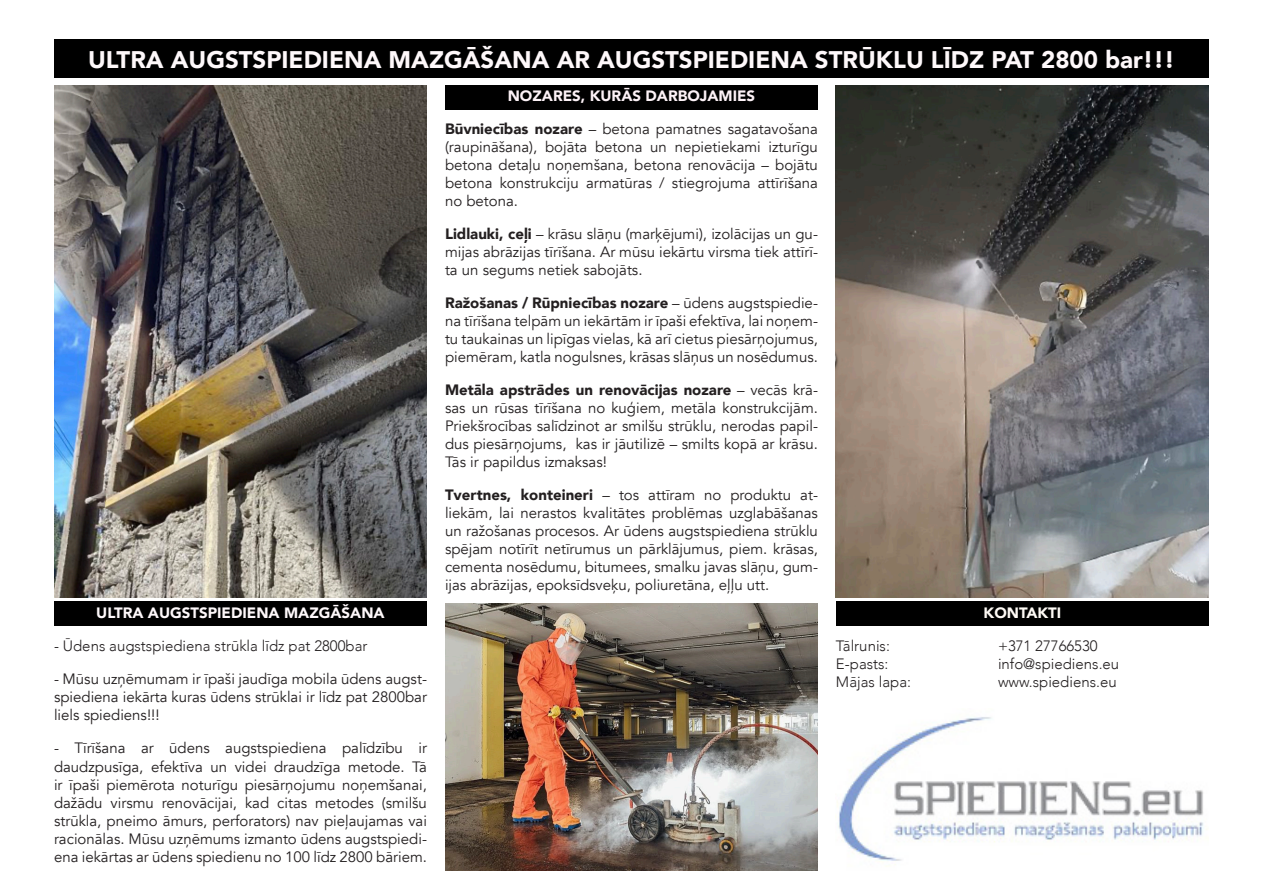
<style>
.page{position:relative;width:1263px;height:893px;background:#fff}
.page>*{position:absolute;margin:0;border:0;box-sizing:border-box;transform-origin:0 0}
.t1{font:900 24px "Avenir";color:#fef8fa}
.t2{font:15px/18px "Avenir";color:#231f20;text-align:justify}
.t3{font:300 15px "Avenir";color:#231f20}
.t4{font:900 15px "Avenir";color:#fef8fa}
.t5{font:900 15px "Avenir";color:#fdf2f7}
.t6{font:900 15px "Avenir";color:#fefaf5}
.s1{font-weight:900}
</style>
<div class="page">
<div style="left:54px;top:601px;width:373px;height:25px;background:#000"></div>
<div style="left:54px;top:39px;width:1155px;height:39px;background:#000"></div>
<div style="left:836px;top:601px;width:373px;height:25px;background:#000"></div>
<div style="left:445px;top:86px;width:373px;height:24px;background:#000"></div>
<img style="left:445px;top:603px;width:373px;height:268px">
<img style="left:836px;top:86px;width:373px;height:512px">
<img style="left:54px;top:86px;width:373px;height:512px">
<img style="left:837px;top:717px;width:370px;height:148px">
<p class="t1" style="left:88px;top:39px;width:1088px">ULTRA AUGSTSPIEDIENA MAZGĀŠANA AR AUGSTSPIEDIENA STRŪKLU LĪDZ PAT 2800 bar!!!</p>
<p class="t4" style="left:96px;top:600px;width:290px">ULTRA AUGSTSPIEDIENA MAZGĀŠANA</p>
<p class="t3" style="left:54px;top:637px;width:315px">- Ūdens augstspiediena strūkla līdz pat 2800bar</p>
<p class="t2" style="left:54px;top:671px;width:374px">- Mūsu uzņēmumam ir īpaši jaudīga mobila ūdens augst&shy;spiediena iekārta kuras ūdens strūklai ir līdz pat 2800bar liels spiediens!!!</p>
<p class="t2" style="left:54px;top:740px;width:374px">- Tīrīšana ar ūdens augstspiediena palīdzību ir daudzpusīga, efektīva un videi draudzīga metode. Tā ir īpaši piemērota noturīgu piesārņojumu noņemšanai, dažādu virsmu renovācijai, kad citas metodes (smilšu strūkla, pneimo āmurs, perforators) nav pieļaujamas vai racionālas. Mūsu uzņēmums izmanto ūdens augstspiedi&shy;ena iekārtas ar ūdens spiedienu no 100 līdz 2800 bāriem.</p>
<p class="t5" style="left:508px;top:83px;width:249px">NOZARES, KURĀS DARBOJAMIES</p>
<p class="t2" style="left:445px;top:120px;width:374px"><span class="s1">Būvniecības nozare</span> – betona pamatnes sagatavošana (raupināšana), bojāta betona un nepietiekami izturīgu betona detaļu noņemšana, betona renovācija – bojātu betona konstrukciju armatūras / stiegrojuma attīrīšana no betona.</p>
<p class="t2" style="left:445px;top:225px;width:374px"><span class="s1">Lidlauki, ceļi</span> – krāsu slāņu (marķējumi), izolācijas un gu&shy;mijas abrāzijas tīrīšana. Ar mūsu iekārtu virsma tiek attīrī&shy;ta un segums netiek sabojāts.</p>
<p class="t2" style="left:445px;top:294px;width:374px"><span class="s1">Ražošanas / Rūpniecības nozare</span> – ūdens augstspiedie&shy;na tīrīšana telpām un iekārtām ir īpaši efektīva, lai noņem&shy;tu taukainas un lipīgas vielas, kā arī cietus piesārņojumus, piemēram, katla nogulsnes, krāsas slāņus un nosēdumus.</p>
<p class="t2" style="left:445px;top:381px;width:374px"><span class="s1">Metāla apstrādes un renovācijas nozare</span> – vecās krā&shy;sas un rūsas tīrīšana no kuģiem, metāla konstrukcijām.<br>Priekšrocības salīdzinot ar smilšu strūklu, nerodas papil&shy;dus piesārņojums, kas ir jāutilizē – smilts kopā ar krāsu.<br>Tās ir papildus izmaksas!</p>
<p class="t2" style="left:445px;top:486px;width:374px"><span class="s1">Tvertnes, konteineri</span> – tos attīram no produktu at&shy;liekām, lai nerastos kvalitātes problēmas uzglabāšanas un ražošanas procesos. Ar ūdens augstspiediena strūklu spējam notīrīt netīrumus un pārklājumus, piem. krāsas, cementa nosēdumu, bitumees, smalku javas slāņu, gum&shy;ijas abrāzijas, epoksīdsveķu, poliuretāna, eļļu utt.</p>
<p class="t6" style="left:983px;top:600px;width:79px">KONTAKTI</p>
<p class="t3" style="left:836px;top:637px;width:55px">Tālrunis:</p>
<p class="t3" style="left:998px;top:637px;width:101px">+371 27766530</p>
<p class="t3" style="left:836px;top:655px;width:54px">E-pasts:</p>
<p class="t3" style="left:998px;top:655px;width:123px">info@spiediens.eu</p>
<p class="t3" style="left:836px;top:673px;width:77px">Mājas lapa:</p>
<p class="t3" style="left:998px;top:673px;width:120px">www.spiediens.eu</p>
</div>
